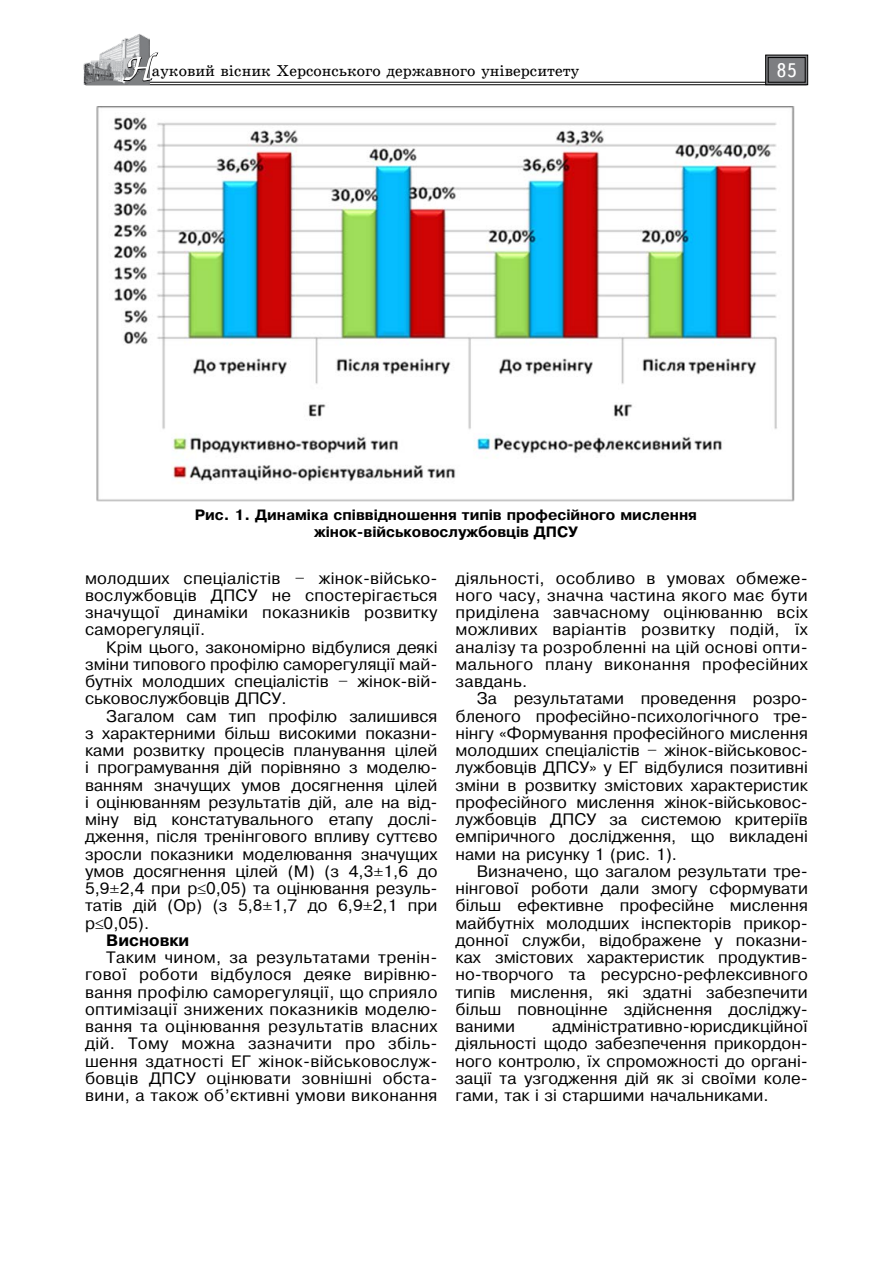
<style>
.page{position:relative;width:893px;height:1263px;background:#fff}
.page>*{position:absolute;margin:0;border:0;box-sizing:border-box;transform-origin:0 0}
.t1{font:19.5px "Ukrainian Text";color:#fff}
.t2{font:15.75px/17.2px "Ukrainian Pragmatica";color:#000;text-align:justify}
.t3{font:15.75px "Ukrainian School";color:#000}
.t4{font:700 15.75px "Ukrainian Pragmatica";color:#000}
.t5{font:700 14.25px/17.2px "Ukrainian Pragmatica";color:#000;text-align:center}
.s1{font-family:"Zapf Chancer";font-size:30px;color:#fff}
</style>
<div class="page">
<hr style="left:85px;top:82px;width:722px;height:1px;background:#000">
<hr style="left:85px;top:84px;width:722px;height:1px;background:#000">
<img style="left:84px;top:34px;width:66px;height:50px">
<svg style="left:123px;top:52px;width:36px;height:30px"></svg>
<svg style="left:765px;top:55px;width:43px;height:30px"></svg>
<div style="left:768px;top:57px;width:37px;height:25px;border:1px solid #000"></div>
<img style="left:96px;top:106px;width:698px;height:395px">
<p class="t3" style="left:124px;top:62px;width:457px"><span class="s1">Н</span>ауковий вісник Херсонського державного університету</p>
<p class="t1" style="left:776px;top:60px;width:22px">85</p>
<p class="t5" style="left:195px;top:506px;width:504px">Рис. 1. Динаміка співвідношення типів професійного мислення жінок-військовослужбовців ДПСУ</p>
<p class="t2" style="left:85px;top:569px;width:354px">молодших спеціалістів – жінок-військо&shy;вослужбовців ДПСУ не спостерігається значущої динаміки показників розвитку саморегуляції.</p>
<p class="t2" style="left:85px;top:638px;width:354px;text-indent:21px">Крім цього, закономірно відбулися деякі зміни типового профілю саморегуляції май&shy;бутніх молодших спеціалістів – жінок-вій&shy;ськовослужбовців ДПСУ.</p>
<p class="t2" style="left:106px;top:707px;width:333px">Загалом сам тип профілю залишився</p>
<p class="t2" style="left:85px;top:725px;width:354px">з характерними більш високими показни-</p>
<p class="t2" style="left:85px;top:742px;width:354px">ками розвитку процесів планування цілей</p>
<p class="t2" style="left:85px;top:759px;width:354px">і програмування дій порівняно з моделю-</p>
<p class="t2" style="left:85px;top:776px;width:354px">ванням значущих умов досягнення цілей</p>
<p class="t2" style="left:85px;top:794px;width:354px">і оцінюванням результатів дій, але на від-</p>
<p class="t2" style="left:85px;top:811px;width:354px">міну від констатувального етапу дослі-</p>
<p class="t2" style="left:85px;top:828px;width:354px">дження, після тренінгового впливу суттєво</p>
<p class="t2" style="left:85px;top:845px;width:354px">зросли показники моделювання значущих</p>
<p class="t2" style="left:85px;top:863px;width:354px">умов досягнення цілей (М) (з 4,3±1,6 до</p>
<p class="t2" style="left:85px;top:880px;width:354px">5,9±2,4 при р≤0,05) та оцінювання резуль-</p>
<p class="t2" style="left:85px;top:897px;width:354px">татів дій (Ор) (з 5,8±1,7 до 6,9±2,1 при</p>
<p class="t2" style="left:85px;top:914px;width:66px">р≤0,05).</p>
<p class="t4" style="left:106px;top:931px;width:85px">Висновки</p>
<p class="t2" style="left:85px;top:949px;width:354px;text-indent:21px">Таким чином, за результатами тренін&shy;гової роботи відбулося деяке вирівню&shy;вання профілю саморегуляції, що сприяло оптимізації знижених показників моделю&shy;вання та оцінювання результатів власних дій. Тому можна зазначити про збіль&shy;шення здатності ЕГ жінок-військовослуж&shy;бовців ДПСУ оцінювати зовнішні обста&shy;вини, а також об’єктивні умови виконання</p>
<p class="t2" style="left:455px;top:569px;width:354px">діяльності, особливо в умовах обмеже&shy;ного часу, значна частина якого має бути приділена завчасному оцінюванню всіх можливих варіантів розвитку подій, їх аналізу та розробленні на цій основі опти&shy;мального плану виконання професійних завдань.</p>
<p class="t2" style="left:455px;top:690px;width:354px;text-indent:21px">За результатами проведення розро&shy;бленого професійно-психологічного тре&shy;нінгу «Формування професійного мислення молодших спеціалістів – жінок-військовос&shy;лужбовців ДПСУ» у ЕГ відбулися позитивні зміни в розвитку змістових характеристик професійного мислення жінок-військовос&shy;лужбовців ДПСУ за системою критеріїв емпіричного дослідження, що викладені нами на рисунку 1 (рис. 1).</p>
<p class="t2" style="left:455px;top:862px;width:354px;text-indent:21px">Визначено, що загалом результати тре&shy;нінгової роботи дали змогу сформувати більш ефективне професійне мислення майбутніх молодших інспекторів прикор&shy;донної служби, відображене у показни&shy;ках змістових характеристик продуктив&shy;но-творчого та ресурсно-рефлексивного типів мислення, які здатні забезпечити більш повноцінне здійснення досліджу&shy;ваними</p>
<p class="t2" style="left:455px;top:1018px;width:354px;text-indent:97px">адміністративно-юрисдикційної діяльності щодо забезпечення прикордон&shy;ного контролю, їх спроможності до органі&shy;зації та узгодження дій як зі своїми коле&shy;гами, так і зі старшими начальниками.</p>
</div>
